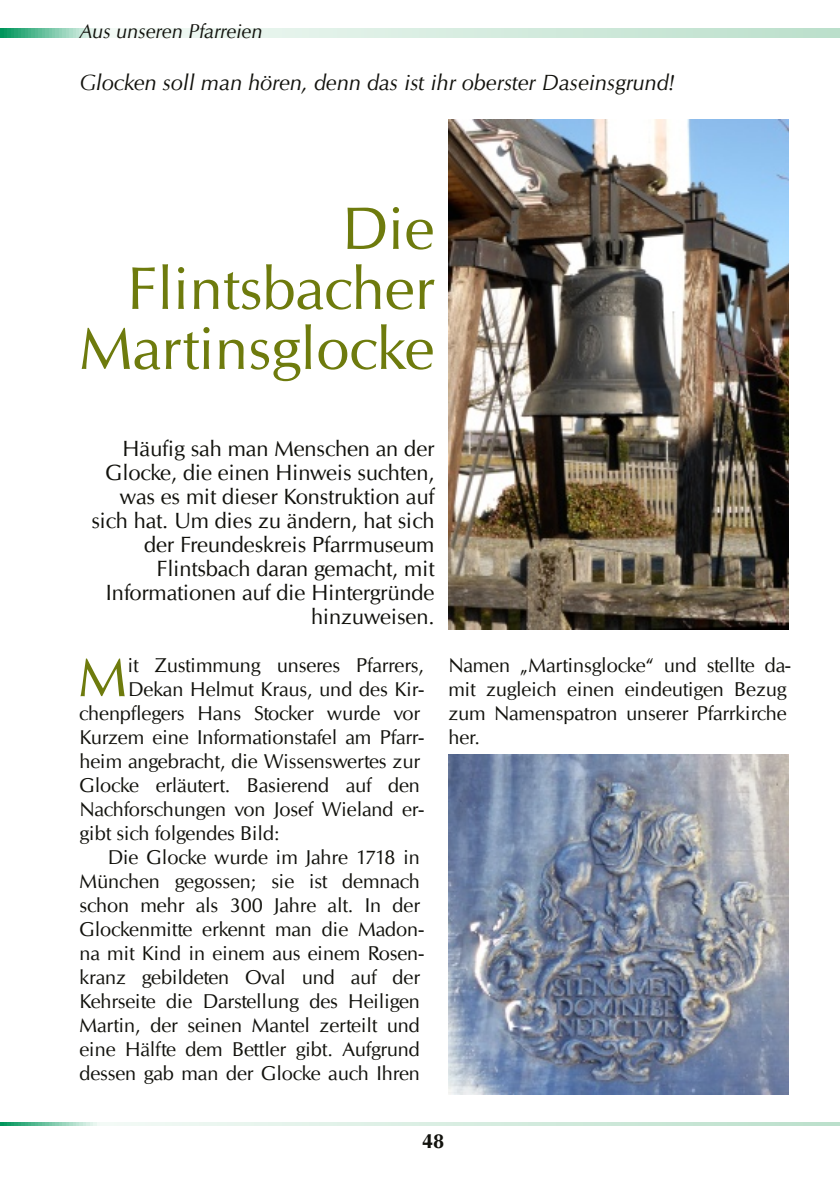
<style>
.page{position:relative;width:840px;height:1191px;background:#fff}
.page>*{position:absolute;margin:0;border:0;box-sizing:border-box;transform-origin:0 0}
.t1{font:60px/60px "URW Classico";letter-spacing:-.005em;color:#6e7b0d;text-align:right}
.t2{font:55px "URW Classico";color:#6e7b0d}
.t3{font:22px/24px "URW Classico";letter-spacing:-.005em;color:#12120d;text-align:right}
.t4{font:italic 22px "URW Classico";letter-spacing:-.01em;color:#12120d}
.t5{font:20px/24px "URW Classico";letter-spacing:-.005em;color:#12120d}
.t6{font:italic 20px "URW Classico";letter-spacing:-.01em;color:#12120d}
.t7{font:700 20px "URW Classico";color:#12120d}
</style>
<div class="page">
<svg style="left:0;top:28px;width:839px;height:10px"></svg>
<img style="left:448px;top:119px;width:340px;height:510px">
<img style="left:448px;top:754px;width:340px;height:340px">
<p class="t6" style="left:79px;top:18px;width:184px">Aus unseren Pfarreien</p>
<p class="t4" style="left:79px;top:69px;width:596px">Glocken soll man hören, denn das ist ihr oberster Daseinsgrund!</p>
<h1 class="t1" style="left:79px;top:197px;width:356px">Die<br>Flintsbacher<br>Martinsglocke</h1>
<p class="t3" style="left:91px;top:436px;width:344px">Häufig sah man Menschen an der<br>Glocke, die einen Hinweis suchten, was es mit dieser Konstruktion auf sich hat. Um dies zu ändern, hat sich der Freundeskreis Pfarrmuseum<br>Flintsbach daran gemacht, mit<br>Informationen auf die Hintergründe hinzuweisen.</p>
<h2 class="t2" style="left:78px;top:643px;width:50px">M</h2>
<p class="t5" style="left:128px;top:653px;width:297px">it Zustimmung unseres Pfarrers,</p>
<p class="t5" style="left:128px;top:677px;width:297px">Dekan Helmut Kraus, und des Kir-</p>
<p class="t5" style="left:79px;top:701px;width:342px">chenpflegers Hans Stocker wurde vor</p>
<p class="t5" style="left:79px;top:725px;width:346px">Kurzem eine Informationstafel am Pfarr-</p>
<p class="t5" style="left:79px;top:749px;width:342px">heim angebracht, die Wissenswertes zur</p>
<p class="t5" style="left:79px;top:773px;width:342px">Glocke erläutert. Basierend auf den</p>
<p class="t5" style="left:79px;top:797px;width:346px">Nachforschungen von Josef Wieland er-</p>
<p class="t5" style="left:79px;top:821px;width:201px">gibt sich folgendes Bild:</p>
<p class="t5" style="left:108px;top:845px;width:313px">Die Glocke wurde im Jahre 1718 in</p>
<p class="t5" style="left:79px;top:869px;width:342px">München gegossen; sie ist demnach</p>
<p class="t5" style="left:79px;top:893px;width:342px">schon mehr als 300 Jahre alt. In der</p>
<p class="t5" style="left:79px;top:917px;width:346px">Glockenmitte erkennt man die Madon-</p>
<p class="t5" style="left:79px;top:941px;width:346px">na mit Kind in einem aus einem Rosen-</p>
<p class="t5" style="left:79px;top:965px;width:342px">kranz gebildeten Oval und auf der</p>
<p class="t5" style="left:79px;top:989px;width:342px">Kehrseite die Darstellung des Heiligen</p>
<p class="t5" style="left:79px;top:1013px;width:342px">Martin, der seinen Mantel zerteilt und</p>
<p class="t5" style="left:79px;top:1037px;width:342px">eine Hälfte dem Bettler gibt. Aufgrund</p>
<p class="t5" style="left:79px;top:1061px;width:342px">dessen gab man der Glocke auch Ihren</p>
<p class="t5" style="left:448px;top:653px;width:343px">Namen „Martinsglocke“ und stellte da&shy;mit zugleich einen eindeutigen Bezug zum Namenspatron unserer Pfarrkirche her.</p>
<p class="t7" style="left:422px;top:1132px;width:24px">48</p>
</div>
